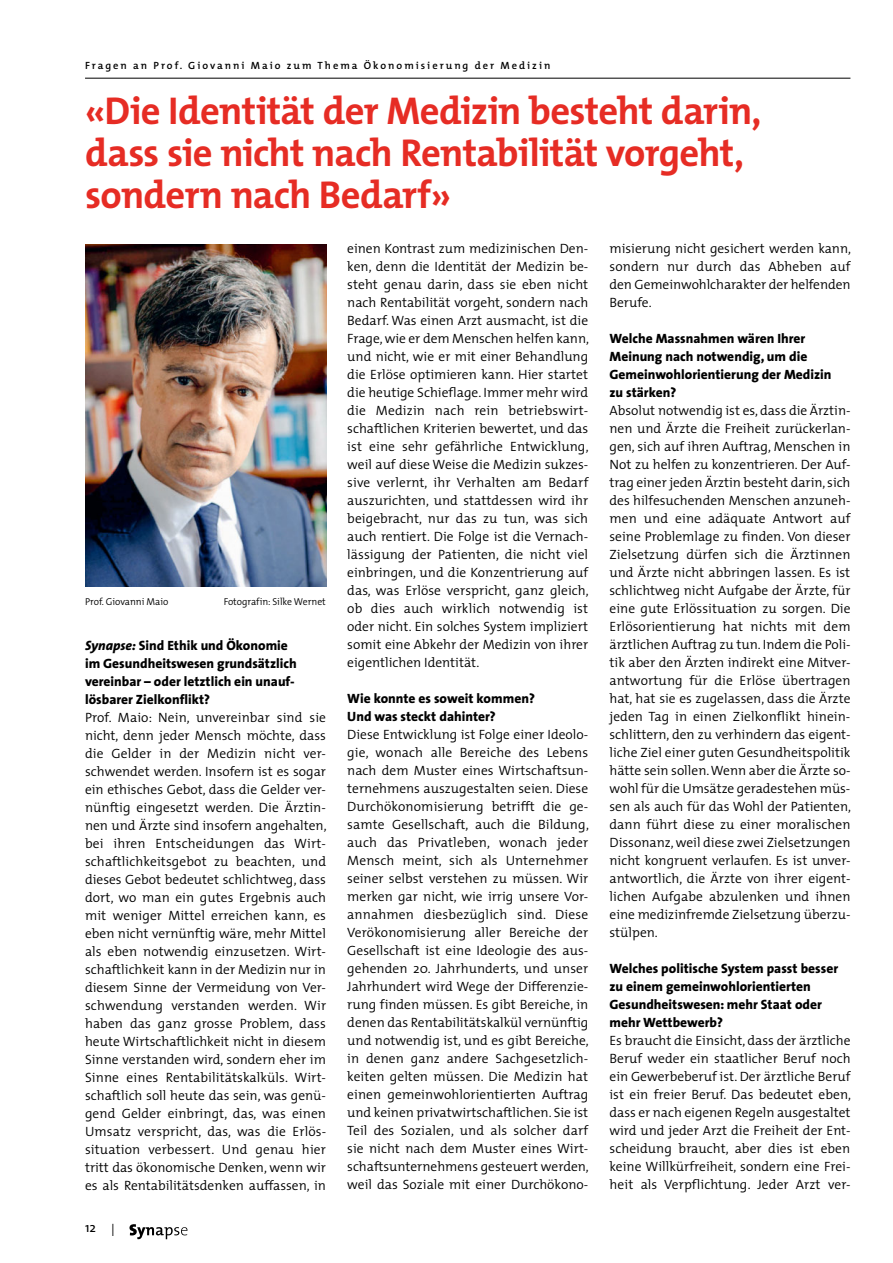
<style>
.page{position:relative;width:893px;height:1263px;background:#fff}
.page>*{position:absolute;margin:0;border:0;box-sizing:border-box;transform-origin:0 0}
.t1{font:700 39px/42px "The Mix";letter-spacing:-.02em;color:#e62c24}
.t2{font:300 13.5px/18px "The Mix";color:#000}
.t3{font:800 13.5px/18px "The Sans";color:#000}
.t4{font:13.5px "The Sans";color:#000}
.t5{font:600 10.5px "The Mix";letter-spacing:.19em;color:#000}
.t6{font:300 10.05px "The Mix";color:#000}
.s1{font-style:italic}
.s2{font-size:18px}
</style>
<div class="page">
<svg style="left:129px;top:1224px;width:58px;height:15px"></svg>
<hr style="left:85px;top:78px;width:765px;height:1px;background:#000">
<img style="left:85px;top:245px;width:241px;height:342px">
<p class="t5" style="left:85px;top:57px;width:467px">Fragen an Prof. Giovanni Maio zum Thema Ökonomisierung der Medizin</p>
<h1 class="t1" style="left:85px;top:89px;width:678px">«Die Identität der Medizin besteht darin, dass sie nicht nach Rentabilität vorgeht, sondern nach Bedarf»</h1>
<p class="t6" style="left:85px;top:593px;width:85px">Prof. Giovanni Maio</p>
<p class="t6" style="left:224px;top:593px;width:104px">Fotografin: Silke Wernet</p>
<p class="t3" style="left:85px;top:636px;width:213px"><span class="s1">Synapse:</span> Sind Ethik und Ökonomie im Gesundheitswesen grundsätzlich vereinbar – oder letztlich ein unauf&shy;lösbarer Zielkonflikt?</p>
<p class="t2" style="left:85px;top:708px;width:243px">Prof. Maio: Nein, unvereinbar sind sie nicht, denn jeder Mensch möchte, dass die Gelder in der Medizin nicht ver&shy;schwendet werden. Insofern ist es sogar ein ethisches Gebot, dass die Gelder ver&shy;nünftig eingesetzt werden. Die Ärztin&shy;nen und Ärzte sind insofern angehalten, bei ihren Entscheidungen das Wirt&shy;schaftlichkeitsgebot zu beachten, und dieses Gebot bedeutet schlichtweg, dass dort, wo man ein gutes Ergebnis auch mit weniger Mittel erreichen kann, es eben nicht vernünftig wäre, mehr Mittel als eben notwendig einzusetzen. Wirt&shy;schaftlichkeit kann in der Medizin nur in diesem Sinne der Vermeidung von Ver&shy;schwendung verstanden werden. Wir haben das ganz grosse Problem, dass heute Wirtschaftlichkeit nicht in diesem Sinne verstanden wird, sondern eher im Sinne eines Rentabilitätskalküls. Wirt&shy;schaftlich soll heute das sein, was genü&shy;gend Gelder einbringt, das, was einen Umsatz verspricht, das, was die Erlös&shy;situation verbessert. Und genau hier tritt das ökonomische Denken, wenn wir es als Rentabilitätsdenken auffassen, in</p>
<p class="t4" style="left:85px;top:1216px;width:31px">12 <span class="s2">I</span></p>
<p class="t2" style="left:347px;top:239px;width:243px;text-align:justify">einen Kontrast zum medizinischen Den&shy;ken, denn die Identität der Medizin be&shy;steht genau darin, dass sie eben nicht nach Rentabilität vorgeht, sondern nach Bedarf. Was einen Arzt ausmacht, ist die Frage, wie er dem Menschen helfen kann, und nicht, wie er mit einer Behandlung die Erlöse optimieren kann. Hier startet die heutige Schieflage. Immer mehr wird die Medizin nach rein betriebswirt&shy;schaftlichen Kriterien bewertet, und das ist eine sehr gefährliche Entwicklung, weil auf diese Weise die Medizin sukzes&shy;sive verlernt, ihr Verhalten am Bedarf auszurichten, und stattdessen wird ihr beigebracht, nur das zu tun, was sich auch rentiert. Die Folge ist die Vernach&shy;lässigung der Patienten, die nicht viel einbringen, und die Konzentrierung auf das, was Erlöse verspricht, ganz gleich, ob dies auch wirklich notwendig ist oder nicht. Ein solches System impliziert somit eine Abkehr der Medizin von ihrer eigentlichen Identität.</p>
<p class="t3" style="left:347px;top:689px;width:189px">Wie konnte es soweit kommen?<br>Und was steckt dahinter?</p>
<p class="t2" style="left:347px;top:725px;width:243px">Diese Entwicklung ist Folge einer Ideolo&shy;gie, wonach alle Bereiche des Lebens nach dem Muster eines Wirtschaftsun&shy;ternehmens auszugestalten seien. Diese Durchökonomisierung betrifft die ge&shy;samte Gesellschaft, auch die Bildung, auch das Privatleben, wonach jeder Mensch meint, sich als Unternehmer seiner selbst verstehen zu müssen. Wir merken gar nicht, wie irrig unsere Vor&shy;annahmen diesbezüglich sind. Diese Verökonomisierung aller Bereiche der Gesellschaft ist eine Ideologie des aus&shy;gehenden 20. Jahrhunderts, und unser Jahrhundert wird Wege der Differenzie&shy;rung finden müssen. Es gibt Bereiche, in denen das Rentabilitätskalkül vernünftig und notwendig ist, und es gibt Bereiche, in denen ganz andere Sachgesetzlich&shy;keiten gelten müssen. Die Medizin hat einen gemeinwohlorientierten Auftrag und keinen privatwirtschaftlichen. Sie ist Teil des Sozialen, und als solcher darf sie nicht nach dem Muster eines Wirt&shy;schaftsunternehmens gesteuert werden, weil das Soziale mit einer Durchökono-</p>
<p class="t2" style="left:609px;top:239px;width:243px;text-align:justify">misierung nicht gesichert werden kann, sondern nur durch das Abheben auf den Gemeinwohlcharakter der helfenden Berufe.</p>
<p class="t3" style="left:609px;top:329px;width:223px">Welche Massnahmen wären Ihrer<br>Meinung nach notwendig, um die<br>Gemeinwohlorientierung der Medizin zu stärken?</p>
<p class="t2" style="left:609px;top:401px;width:243px">Absolut notwendig ist es, dass die Ärztin&shy;nen und Ärzte die Freiheit zurückerlan&shy;gen, sich auf ihren Auftrag, Menschen in Not zu helfen zu konzentrieren. Der Auf&shy;trag einer jeden Ärztin besteht darin, sich des hilfesuchenden Menschen anzuneh&shy;men und eine adäquate Antwort auf seine Problemlage zu finden. Von dieser Zielsetzung dürfen sich die Ärztinnen und Ärzte nicht abbringen lassen. Es ist schlichtweg nicht Aufgabe der Ärzte, für eine gute Erlössituation zu sorgen. Die Erlösorientierung hat nichts mit dem ärztlichen Auftrag zu tun. Indem die Poli&shy;tik aber den Ärzten indirekt eine Mitver&shy;antwortung für die Erlöse übertragen hat, hat sie es zugelassen, dass die Ärzte jeden Tag in einen Zielkonflikt hinein&shy;schlittern, den zu verhindern das eigent&shy;liche Ziel einer guten Gesundheitspolitik hätte sein sollen. Wenn aber die Ärzte so&shy;wohl für die Umsätze geradestehen müs&shy;sen als auch für das Wohl der Patienten, dann führt diese zu einer moralischen Dissonanz, weil diese zwei Zielsetzungen nicht kongruent verlaufen. Es ist unver&shy;antwortlich, die Ärzte von ihrer eigent&shy;lichen Aufgabe abzulenken und ihnen eine medizinfremde Zielsetzung überzu&shy;stülpen.</p>
<p class="t3" style="left:609px;top:959px;width:230px">Welches politische System passt besser zu einem gemeinwohlorientierten<br>Gesundheitswesen: mehr Staat oder mehr Wettbewerb?</p>
<p class="t2" style="left:609px;top:1031px;width:243px;text-align:justify">Es braucht die Einsicht, dass der ärztliche Beruf weder ein staatlicher Beruf noch ein Gewerbeberuf ist. Der ärztliche Beruf ist ein freier Beruf. Das bedeutet eben, dass er nach eigenen Regeln ausgestaltet wird und jeder Arzt die Freiheit der Ent&shy;scheidung braucht, aber dies ist eben keine Willkürfreiheit, sondern eine Frei&shy;heit als Verpflichtung. Jeder Arzt ver-</p>
</div>
